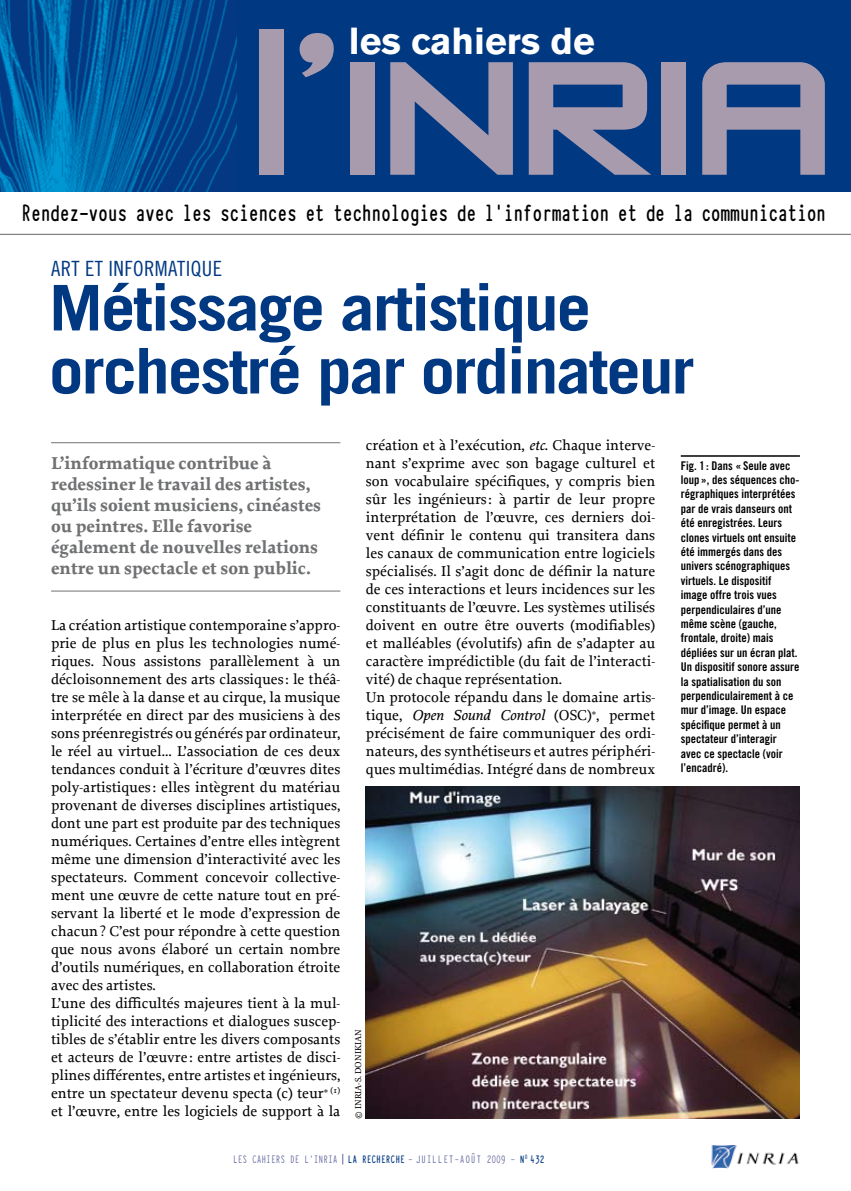
<style>
.page{position:relative;width:851px;height:1191px;background:#fff}
.page>*{position:absolute;margin:0;border:0;box-sizing:border-box;transform-origin:0 0}
.t1{font:191.7px "Zero Twos";letter-spacing:-.03em;color:#a89bae;scale:1.1 1}
.t2{font:700 63px/63px "Trade Gothic";letter-spacing:-.03em;color:#003882;scale:1.1 1}
.t3{font:700 37.35px "Akzidenz Grotesk BE";color:#fff}
.t4{font:700 26.25px "Typewriter Condensed";letter-spacing:-.045em;color:#000;scale:.9 1}
.t5{font:21px "Trade Gothic Cond Eighteen";letter-spacing:.02em;color:#003882}
.t6{font:700 18px/21px "Proforma";color:#707173}
.t7{font:15px/18px "Proforma";color:#000}
.t8{font:12px/14.4px "Trade Gothic Bold Cond Twenty";color:#000}
.t9{font:12px "Typewriter Condensed";letter-spacing:.06em;color:#63659f;scale:.9 1}
.t10{font:12px "Typewriter Condensed";letter-spacing:-.01em;color:#63659f;scale:.9 1}
.t11{font:9px "Proforma";color:#000}
.s1{font-style:italic}
.s2{font-weight:700;color:#003882}
</style>
<div class="page">
<img style="left:711px;top:1145px;width:88px;height:23px">
<hr style="left:51px;top:442px;width:289px;height:1px;background:#707173">
<hr style="left:51px;top:590px;width:289px;height:1px;background:#707173">
<div style="left:0;top:0;width:850px;height:191px;background:#003882"></div>
<img style="left:0;top:0;width:236px;height:191px">
<hr style="left:0;top:234px;width:850px;height:1px;background:#646567">
<img style="left:366px;top:787px;width:433px;height:331px">
<hr style="left:680px;top:455px;width:119px;height:2px;background:#000">
<h3 class="t3" style="left:349px;top:19px;width:247px">les cahiers de</h3>
<h1 class="t1" style="left:247px;top:25px;width:535px">l’INRIA</h1>
<h3 class="t4" style="left:21px;top:193px;width:896px">Rendez-vous avec les sciences et technologies de l’information et de la communication</h3>
<h3 class="t5" style="left:51px;top:256px;width:172px">ART ET INFORMATIQUE</h3>
<h2 class="t2" style="left:49px;top:275px;width:588px">Métissage artistique orchestré par ordinateur</h2>
<p class="t6" style="left:51px;top:453px;width:271px">L’informatique contribue à redessiner le travail des artistes, qu’ils soient musiciens, cinéastes ou peintres. Elle favorise également de nouvelles relations entre un spectacle et son public.</p>
<p class="t7" style="left:51px;top:616px;width:291px">La création artistique contemporaine s’appro&shy;prie de plus en plus les technologies numé&shy;riques. Nous assistons parallèlement à un décloisonnement des arts classiques: le théâ&shy;tre se mêle à la danse et au cirque, la musique interprétée en direct par des musiciens à des sons préenregistrés ou générés par ordinateur, le réel au virtuel… L’association de ces deux tendances conduit à l’écriture d’œuvres dites poly-artistiques: elles intègrent du matériau provenant de diverses disciplines artistiques, dont une part est produite par des techniques numériques. Certaines d’entre elles intègrent même une dimension d’interactivité avec les spectateurs. Comment concevoir collective&shy;ment une œuvre de cette nature tout en pré&shy;servant la liberté et le mode d’expression de chacun? C’est pour répondre à cette question que nous avons élaboré un certain nombre d’outils numériques, en collaboration étroite avec des artistes.<br>L’une des difficultés majeures tient à la mul&shy;tiplicité des interactions et dialogues suscep&shy;tibles de s’établir entre les divers composants et acteurs de l’œuvre : entre artistes de disci&shy;plines différentes, entre artistes et ingénieurs, entre un spectateur devenu specta (c) teur<sup>*</sup> <sup>(1) </sup>et l’œuvre, entre les logiciels de support à la</p>
<p class="t7" style="left:366px;top:436px;width:291px">création et à l’exécution, <span class="s1">etc</span>. Chaque interve&shy;nant s’exprime avec son bagage culturel et son vocabulaire spécifiques, y compris bien sûr les ingénieurs: à partir de leur propre interprétation de l’œuvre, ces derniers doi&shy;vent définir le contenu qui transitera dans les canaux de communication entre logiciels spécialisés. Il s’agit donc de définir la nature de ces interactions et leurs incidences sur les constituants de l’œuvre. Les systèmes utilisés doivent en outre être ouverts (modifiables) et malléables (évolutifs) afin de s’adapter au caractère imprédictible (du fait de l’interacti&shy;vité) de chaque représentation.<br>Un protocole répandu dans le domaine artis&shy;tique, <span class="s1">Open Sound Control</span> (OSC)<sup>*</sup>, permet précisément de faire communiquer des ordi&shy;nateurs, des synthétiseurs et autres périphéri&shy;ques multimédias. Intégré dans de nombreux</p>
<p class="t11" style="left:353px;top:1118px;width:90px;rotate:-90deg">© Inria-S. Donikian</p>
<p class="t10" style="left:233px;top:1150px;width:106px">LES CAHIERS DE L ’INRIA</p>
<p class="t9" style="left:348px;top:1150px;width:220px"><span class="s2">la recherche</span> - JUILL ET-AOÛT 2009 - <span class="s2">N</span><sup>0</sup> <span class="s2">432</span></p>
<p class="t8" style="left:680px;top:458px;width:120px">Fig. 1 : Dans «Seule avec loup », des séquences cho&shy;régraphiques interprétées par de vrais danseurs ont été enregistrées. Leurs clones virtuels ont ensuite été immergés dans des univers scénographiques virtuels. Le dispositif image offre trois vues perpendiculaires d’une même scène (gauche, frontale, droite) mais dépliées sur un écran plat.<br>Un dispositif sonore assure la spatialisation du son perpendiculairement à ce mur d’image. Un espace spécifique permet à un spectateur d’interagir avec ce spectacle (voir l’encadré).</p>
</div>
